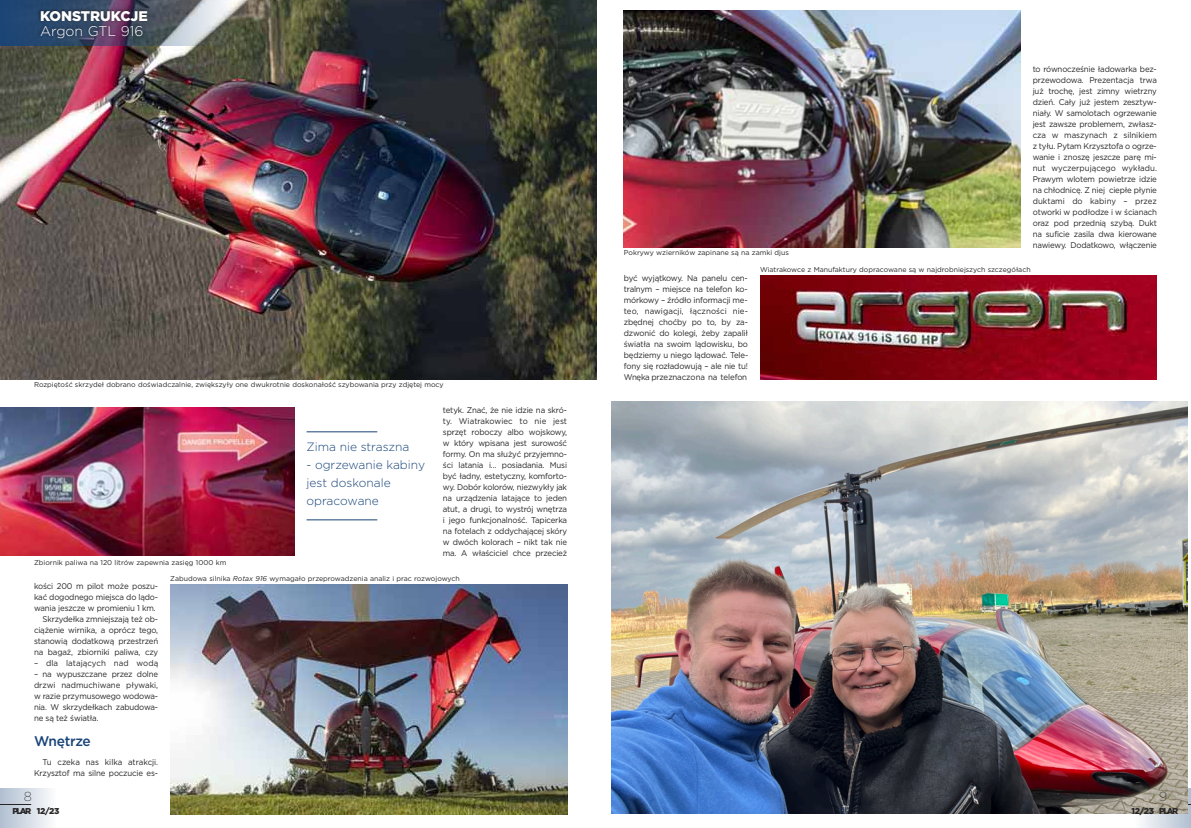
<style>
.page{position:relative;width:1191px;height:828px;background:#fff}
.page>*{position:absolute;margin:0;border:0;box-sizing:border-box;transform-origin:0 0}
.t1{font:900 14px "Gotham";color:#fff}
.t2{font:300 14px "Gotham";color:#fff}
.t3{font:500 14px "Gotham";letter-spacing:-.03em;color:#184478}
.t4{font:200 13px "Gotham";color:#272526}
.t5{font:300 12px/18px "Gotham";color:#184478}
.t6{font:900 8.5px "Gotham";letter-spacing:-.175em;color:#272526}
.t7{font:8.3px/11px "Gotham";letter-spacing:-.02em;color:#272526;text-align:justify;scale:.95 1}
.t8{font:8.3px "Gotham";letter-spacing:.005em;color:#272526;scale:.95 1}
.t9{font:7px "Gotham";color:#272526}
.s1{font-style:italic}
</style>
<div class="page">
<svg style="left:1142px;top:788px;width:49px;height:40px"></svg>
<hr style="left:1159px;top:804px;width:32px;height:1px;background:#272526">
<div style="left:0;top:788px;width:55px;height:40px;background:linear-gradient(to right,#b0bfd1,#fbfcfd)"></div>
<hr style="left:0;top:804px;width:31px;height:1px;background:#272526">
<img style="left:170px;top:584px;width:397px;height:230px">
<img style="left:760px;top:275px;width:397px;height:105px">
<img style="left:0;top:407px;width:294px;height:149px">
<img style="left:0;top:0;width:596px;height:380px">
<svg style="left:0;top:0;width:232px;height:45px;background:#596e85"></svg>
<img style="left:32px;top:2px;width:174px;height:48px">
<img style="left:624px;top:11px;width:396px;height:237px">
<hr style="left:306px;top:431px;width:71px;height:1px;background:#184478">
<hr style="left:306px;top:519px;width:71px;height:1px;background:#184478">
<img style="left:611px;top:402px;width:576px;height:412px">
<p class="t1" style="left:40px;top:8px;width:109px">KONSTRUKCJE</p>
<p class="t2" style="left:40px;top:25px;width:105px">Argon GTL 916</p>
<p class="t9" style="left:34px;top:382px;width:411px">Rozpiętość skrzydeł dobrano doświadczalnie, zwiększyły one dwukrotnie doskonałość szybowania przy zdjętej mocy</p>
<p class="t5" style="left:306px;top:439px;width:104px">Zima nie straszna</p>
<p class="t5" style="left:306px;top:457px;width:120px">- ogrzewanie kabiny jest doskonale opracowane</p>
<p class="t7" style="left:443px;top:405px;width:132px">te tyk. Znać, że nie idzie na skró - ty. Wia tra ko wiec to nie jest sprzęt ro bo czy al bo woj sko wy, w któ ry wpi sa na jest su ro wość for my. On ma słu żyć przy jem no - ści la ta nia i... po sia da nia. Mu si być ład ny, es te tycz ny, kom for to - wy. Do bór ko lo rów, nie zwy kły jak na urzą dze nia la ta ją ce to je den atut, a dru gi, to wy strój wnę trza i je go funkcjo nal ność. Ta pi cer ka na fo telach z od dy cha ją cej skó ry w dwóch ko lo rach – nikt tak nie ma. A wła ści ciel chce prze cież</p>
<p class="t9" style="left:34px;top:560px;width:194px">Zbiornik paliwa na 120 litrów zapewnia zasięg 1000 km</p>
<p class="t9" style="left:170px;top:575px;width:291px">Zabudowa silnika <span class="s1">Rotax 916</span> wymagało przeprowadzenia analiz i prac rozwojowych</p>
<p class="t7" style="left:34px;top:581px;width:132px">ko ści 200 m pi lot mo że po szu - kać do god ne go miej sca do lą do - wa nia jesz cze w pro mie niu 1 km.</p>
<p class="t7" style="left:34px;top:614px;width:132px;text-indent:9px">Skrzy deł ka zmniej sza ją też ob - cią że nie wir ni ka, a oprócz te go, sta nowią do dat ko wą prze strzeń na ba gaż, zbior ni ki pa li wa, czy</p>
<p class="t8" style="left:34px;top:660px;width:132px">– dla la ta ją cych nad wo dą</p>
<p class="t7" style="left:34px;top:669px;width:132px">– na wy pusz cza ne przez dol ne drzwi na dmu chi wa ne pły wa ki, w ra zie przy mu so we go wo do wa - nia. W skrzy deł kach za bu do wa - ne są też świa tła.</p>
<p class="t3" style="left:34px;top:735px;width:58px">Wnę trze</p>
<p class="t7" style="left:34px;top:757px;width:132px;text-align:right">Tu cze ka nas kil ka atrak cji.<br>Krzysz tof ma sil ne po czu cie es -</p>
<p class="t4" style="left:24px;top:790px;width:10px">8</p>
<p class="t6" style="left:12px;top:806px;width:20px">PLAR</p>
<p class="t6" style="left:37px;top:806px;width:24px">12/23</p>
<p class="t7" style="left:1032px;top:64px;width:132px">to rów no cze śnie ła do war ka bez - prze wodo wa. Pre zen ta cja trwa już tro chę, jest zim ny wietrz ny dzień. Ca ły już je stem ze sztyw - nia ły. W sa mo lo tach ogrze wa nie jest za wsze pro ble mem, zwłasz - cza w ma szy nach z sil ni kiem z ty łu. Py tam Krzysz to fa o ogrze - wa nie i zno szę jesz cze pa rę mi - nut wy czer pu ją ce go wy kła du.<br>Pra wym wlo tem po wie trze idzie na chłod ni cę. Z niej cie płe pły nie duk ta mi do ka bi ny – przez otwor ki w pod ło dze i w ścia nach oraz pod przed nią szy bą. Dukt na su fi cie za si la dwa kie ro wa ne na wiewy. Do dat ko wo, włą cze nie</p>
<p class="t9" style="left:624px;top:250px;width:166px">Pokrywy wzierników zapinane są na zamki djus</p>
<p class="t9" style="left:760px;top:267px;width:272px">Wiatrakowce z Manufaktury dopracowane są w najdrobniejszych szczegółach</p>
<p class="t7" style="left:624px;top:273px;width:132px">być wyjątkowy. Na panelu cen&shy;tralnym – miejsce na telefon ko&shy;mórkowy – źródło informacji me&shy;teo, nawigacji, łączności nie&shy;zbędnej choćby po to, by za&shy;dzwonić do kolegi, żeby zapalił światła na swoim lądowisku, bo będziemy u niego lądować. Tele&shy;fony się rozładowują – ale nie tu!<br>Wnęka przeznaczona na telefon</p>
<h2 class="t4" style="left:1159px;top:790px;width:10px">9</h2>
<p class="t6" style="left:1131px;top:806px;width:48px">12/23 PLAR</p>
</div>
